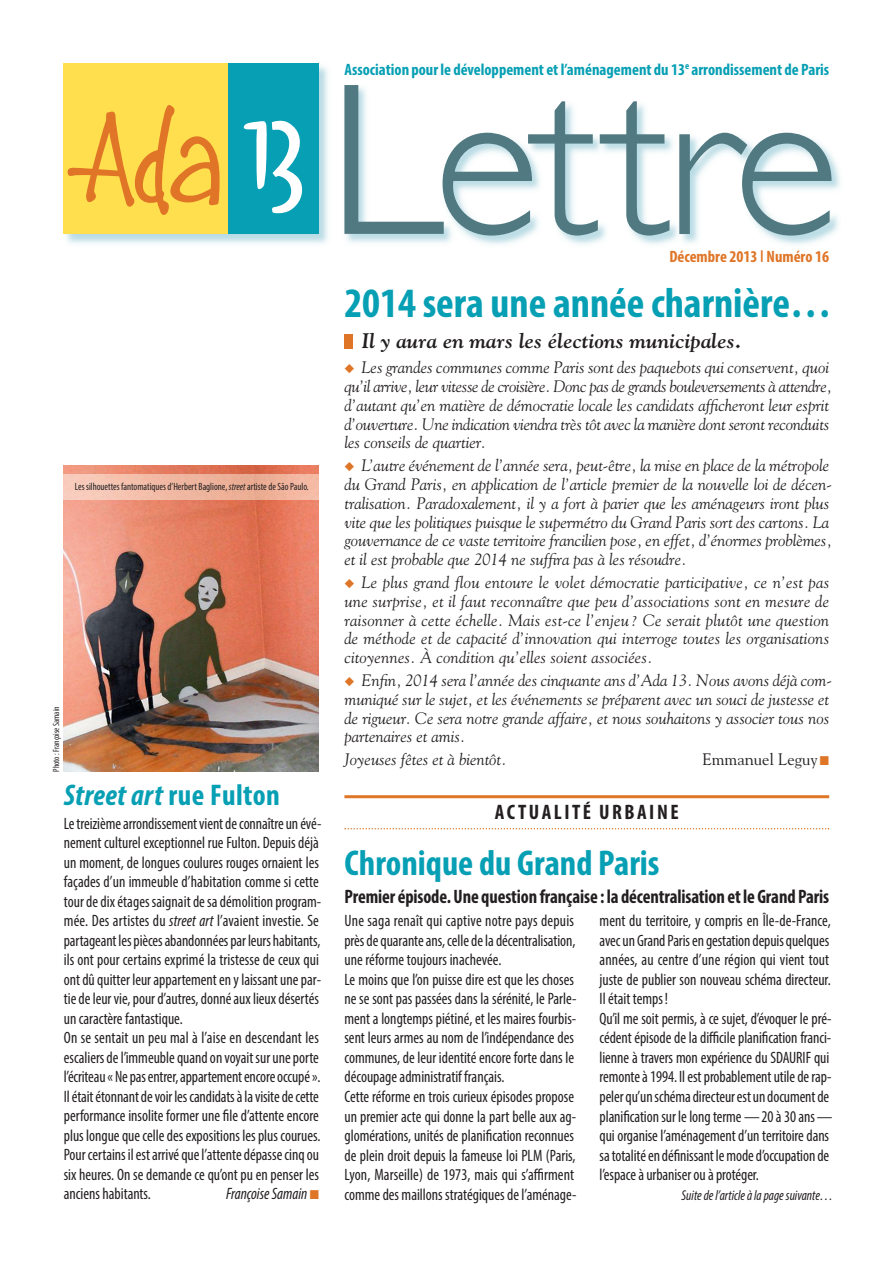
<style>
.page{position:relative;width:893px;height:1263px;background:#fff}
.page>*{position:absolute;margin:0;border:0;box-sizing:border-box;transform-origin:0 0}
.t1{font:700 condensed 42px "Myriad Pro";color:#069fb4}
.t2{font:700 condensed 36px "Myriad Pro";color:#069fb4}
.t3{font:italic 700 condensed 30px "Myriad Pro";letter-spacing:.015em;color:#069fb4}
.t4{font:italic 700 21px "Goudy Std";color:#231f20}
.t5{font:700 condensed 21px "Myriad Pro";letter-spacing:.12em;color:#231f20}
.t6{font:700 condensed 19.5px "Myriad Pro";letter-spacing:-.005em;color:#231f20;scale:.95 1}
.t7{font:condensed 16.5px/19.5px "Myriad Pro";color:#231f20;scale:.95 1}
.t8{font:italic 16.5px/18.8px "Goudy Std";color:#231f20}
.t9{font:700 condensed 16.5px "Myriad Pro";color:#069fb4}
.t10{font:700 condensed 16.5px "Myriad Pro";color:#df7527}
.t11{font:italic condensed 16.5px "Myriad Pro";color:#231f20;scale:.95 1}
.t12{font:16.5px "Goudy Std";color:#231f20}
.t13{font:italic condensed 14.25px "Myriad Pro";color:#231f20;scale:.95 1}
.t14{font:condensed 10.5px "Myriad Pro";color:#231f20;scale:.95 1}
.t15{font:condensed 9px "Myriad Pro";color:#231f20;scale:.95 1}
.s1{font-style:italic}
.s2{font-style:normal}
.s3{color:#df7527}
</style>
<div class="page">
<img style="left:63px;top:63px;width:265px;height:181px">
<div style="left:64px;top:64px;width:164px;height:170px;background:#ffdf4e"></div>
<div style="left:228px;top:64px;width:91px;height:170px;background:#069fb4"></div>
<svg style="left:67px;top:105px;width:153px;height:110px"></svg>
<svg style="left:243px;top:120px;width:59px;height:94px"></svg>
<img style="left:346px;top:155px;width:494px;height:90px">
<svg style="left:344px;top:85px;width:487px;height:151px"></svg>
<div style="left:344px;top:334px;width:9px;height:14px;background:#df7527"></div>
<img style="left:64px;top:466px;width:255px;height:306px">
<hr style="left:344px;top:795px;width:485px;height:3px;background:#df7527">
<svg style="left:344px;top:828px;width:485px;height:1px"></svg>
<img style="left:64px;top:474px;width:255px;height:26px">
<p class="t9" style="left:344px;top:63px;width:486px">Association pour le développement et l’aménagement du 13<sup>e</sup> arrondissement de Paris</p>
<p class="t14" style="left:75px;top:483px;width:248px">Les silhouettes fantomatiques d’Herbert Baglione, <span class="s1">street</span> artiste de São Paulo.</p>
<p class="t15" style="left:53px;top:772px;width:70px;rotate:-90deg">Photo : Françoise Samain</p>
<h3 class="t3" style="left:64px;top:784px;width:218px">Street art <span class="s2">rue Fulton</span></h3>
<p class="t7" style="left:64px;top:815px;width:273px">Le treizième arrondissement vient de connaître un évé&shy;nement culturel exceptionnel rue Fulton. Depuis déjà un moment, de longues coulures rouges ornaient les façades d’un immeuble d’habitation comme si cette tour de dix étages saignait de sa démolition program&shy;mée. Des artistes du <span class="s1">street art</span> l’avaient investie. Se partageant les pièces abandonnées par leurs habitants, ils ont pour certains exprimé la tristesse de ceux qui ont dû quitter leur appartement en y laissant une par&shy;tie de leur vie, pour d’autres, donné aux lieux désertés un caractère fantastique.<br>On se sentait un peu mal à l’aise en descendant les escaliers de l’immeuble quand on voyait sur une porte l’écriteau « Ne pas entrer, appartement encore occupé ».<br>Il était étonnant de voir les candidats à la visite de cette performance insolite former une file d’attente encore plus longue que celle des expositions les plus courues.<br>Pour certains il est arrivé que l’attente dépasse cinq ou six heures. On se demande ce qu’ont pu en penser les anciens habitants.</p>
<p class="t11" style="left:226px;top:1188px;width:99px">Françoise Samain <span class="s3">■</span></p>
<p class="t10" style="left:669px;top:251px;width:161px">Décembre 2013 <sup>|</sup> Numéro 16</p>
<h1 class="t1" style="left:344px;top:288px;width:489px">2014 sera une année charnière…</h1>
<p class="t4" style="left:361px;top:329px;width:382px">Il y aura en mars les élections municipales.</p>
<p class="t8" style="left:344px;top:359px;width:489px"><span class="s3">◆</span> Les grandes communes comme Paris sont des paquebots qui conservent, quoi qu’il arrive, leur vitesse de croisière. Donc pas de grands bouleversements à attendre, d’autant qu’en matière de démocratie locale les candidats afficheront leur esprit d’ouverture. Une indication viendra très tôt avec la manière dont seront reconduits les conseils de quartier.</p>
<p class="t8" style="left:344px;top:457px;width:489px"><span class="s3">◆</span> L’autre événement de l’année sera, peut-être, la mise en place de la métropole du Grand Paris, en application de l’article premier de la nouvelle loi de décen&shy;tralisation. Paradoxalement, il y a fort à parier que les aménageurs iront plus vite que les politiques puisque le supermétro du Grand Paris sort des cartons. La gouvernance de ce vaste territoire francilien pose, en effet, d’énormes problèmes, et il est probable que 2014 ne suffira pas à les résoudre.</p>
<p class="t8" style="left:344px;top:574px;width:486px;text-align:justify"><span class="s3">◆</span> Le plus grand flou entoure le volet démocratie participative, ce n’est pas une surprise, et il faut reconnaître que peu d’associations sont en mesure de raisonner à cette échelle. Mais est-ce l’enjeu ? Ce serait plutôt une question de méthode et de capacité d’innovation qui interroge toutes les organisations citoyennes. À condition qu’elles soient associées.</p>
<p class="t8" style="left:344px;top:672px;width:489px"><span class="s3">◆</span> Enfin, 2014 sera l’année des cinquante ans d’Ada 13. Nous avons déjà com&shy;muniqué sur le sujet, et les événements se préparent avec un souci de justesse et de rigueur. Ce sera notre grande affaire, et nous souhaitons y associer tous nos partenaires et amis.</p>
<p class="t8" style="left:344px;top:751px;width:164px">Joyeuses fêtes et à bientôt.</p>
<p class="t12" style="left:703px;top:750px;width:128px">Emmanuel Leguy <span class="s3">■</span></p>
<p class="t5" style="left:495px;top:805px;width:185px">ACTUALITÉ URBAINE</p>
<h2 class="t2" style="left:344px;top:850px;width:317px">Chronique du Grand Paris</h2>
<p class="t6" style="left:344px;top:889px;width:512px">Premier épisode. Une question française : la décentralisation et le Grand Paris</p>
<p class="t7" style="left:600px;top:913px;width:246px">ment du territoire, y compris en Île-de-France, avec un Grand Paris en gestation depuis quelques années, au centre d’une région qui vient tout juste de publier son nouveau schéma directeur.<br>Il était temps !<br>Qu’il me soit permis, à ce sujet, d’évoquer le pré&shy;cédent épisode de la difficile planification franci&shy;lienne à travers mon expérience du SDAURIF qui remonte à 1994. Il est probablement utile de rap&shy;peler qu’un schéma directeur est un document de planification sur le long terme — 20 à 30 ans — qui organise l’aménagement d’un territoire dans sa totalité en définissant le mode d’occupation de l’espace à urbaniser ou à protéger.</p>
<p class="t13" style="left:682px;top:1189px;width:161px">Suite de l’article à la page suivante…</p>
<p class="t7" style="left:344px;top:913px;width:246px">Une saga renaît qui captive notre pays depuis près de quarante ans, celle de la décentralisation, une réforme toujours inachevée.<br>Le moins que l’on puisse dire est que les choses ne se sont pas passées dans la sérénité, le Parle&shy;ment a longtemps piétiné, et les maires fourbis&shy;sent leurs armes au nom de l’indépendance des communes, de leur identité encore forte dans le découpage administratif français.<br>Cette réforme en trois curieux épisodes propose un premier acte qui donne la part belle aux ag&shy;glomérations, unités de planification reconnues de plein droit depuis la fameuse loi PLM (Paris, Lyon, Marseille) de 1973, mais qui s’affirment comme des maillons stratégiques de l’aménage-</p>
</div>
